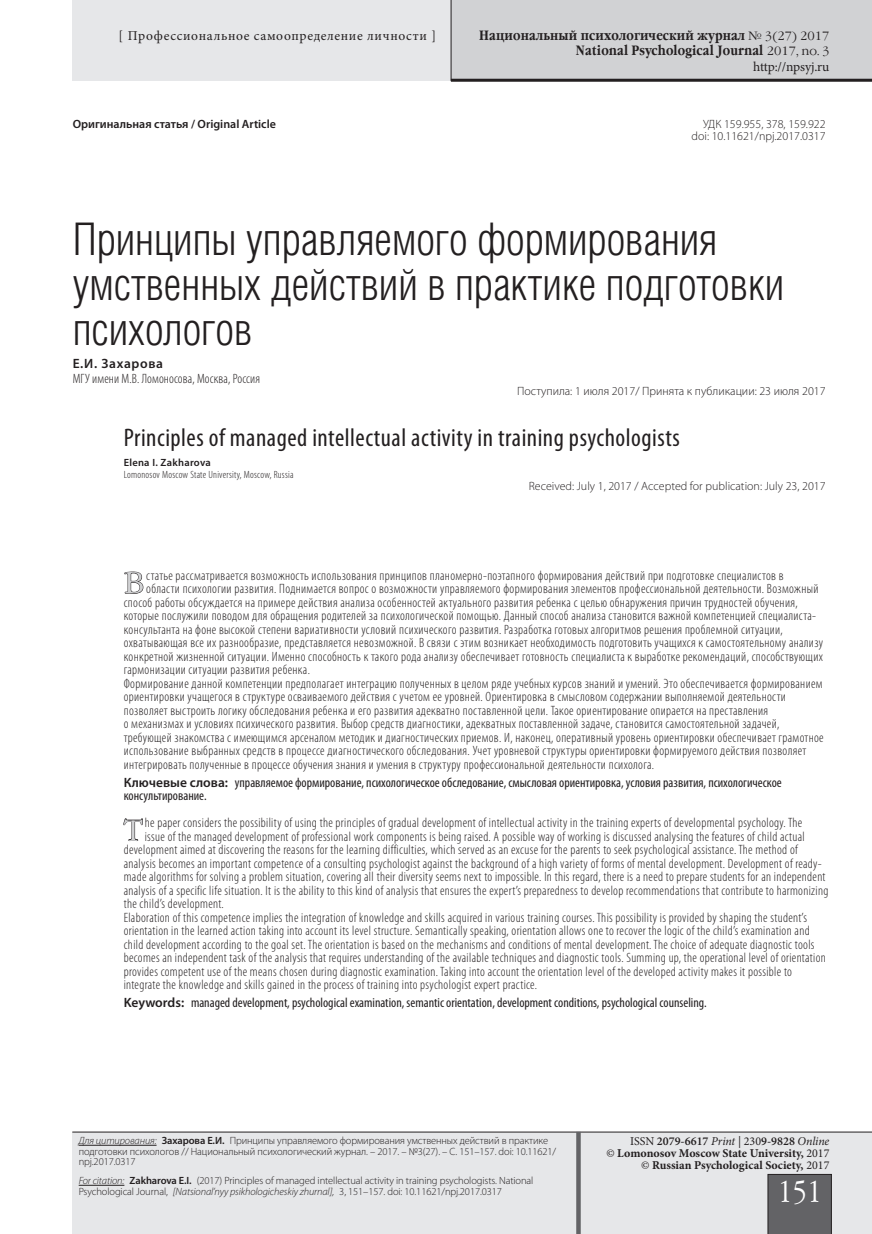
<style>
.page{position:relative;width:872px;height:1234px;background:#fff}
.page>*{position:absolute;margin:0;border:0;box-sizing:border-box;transform-origin:0 0}
.Header___Article{font:45px/45px "Helios Cond Light C";color:#231f20}
.Page_num{font:30px "Garamond Narrow C";color:#fff}
.Resume_MAIN___1st{font:29.1px "Garamond C";color:#d1d2d4}
.Header___Article___E{font:condensed 25.5px "Myriad Pro";letter-spacing:.02em;color:#231f20}
.Resume_MAIN___1st-2{font:300 condensed 13.5px "Myriad Pro";letter-spacing:.025em;color:#231f20}
.Resume_MAIN{font:300 condensed 13.5px/13.5px "Myriad Pro";letter-spacing:.025em;color:#231f20}
.Resume_KEYWORDS{font:condensed 13.5px/13.5px "Myriad Pro";color:#231f20}
.t1{font:700 13.5px/15px "Garamond Narrow C";letter-spacing:.01em;color:#231f20;text-align:right}
.Autor___HEADER{font:300 condensed 13.5px/15px "Myriad Pro";letter-spacing:.01em;color:#231f20}
.t2{font:13.5px "Minion Pro";letter-spacing:.05em;color:#231f20}
.t3{font:13.5px "Minion Pro";letter-spacing:-.015em;color:#231f20}
.Code_prefix{font:300 12px "Myriad Pro";color:#231f20}
.t4{font:700 12px/12px "Minion Pro";color:#231f20;text-align:right}
.Code_prefix-2{font:600 12px "Myriad Pro";color:#231f20}
.t5{font:300 10.5px/10.5px "Myriad Pro";letter-spacing:-.01em;color:#231f20}
.Autor___HEADER___EN{font:300 condensed 10.5px/12px "Myriad Pro";letter-spacing:.025em;color:#231f20}
.s1{font-family:"Garamond C";font-weight:400;font-size:12px}
.s2{font-weight:600;font-stretch:normal}
.s3{font-style:italic}
.s4{font-weight:600}
.s5{font-weight:400}
.s6{font-weight:400;font-style:italic}
</style>
<div class="page">
<div style="left:72px;top:0;width:800px;height:81px;background:#e6e7e9"></div>
<div style="left:451px;top:0;width:421px;height:81px;background:#d1d2d4"></div>
<div style="left:72px;top:1132px;width:800px;height:101px;background:#e6e7e9"></div>
<hr style="left:72px;top:1131px;width:800px;height:1px;background:#231f20">
<div style="left:767px;top:1173px;width:64px;height:60px;background:#636366"></div>
<hr style="left:451px;top:79px;width:421px;height:3px;background:#231f20">
<div style="left:576px;top:1131px;width:5px;height:102px;background:#636366"></div>
<hr style="left:451px;top:0;width:1px;height:81px;background:#231f20">
<hr style="left:79px;top:1144px;width:78px;height:1px;background:#231f20">
<hr style="left:79px;top:1184px;width:45px;height:1px;background:#231f20">
<svg style="left:124px;top:571px;width:20px;height:23px"></svg>
<svg style="left:123px;top:818px;width:20px;height:23px"></svg>
<p class="t2" style="left:119px;top:26px;width:319px">[ Профессиональное самоопределение личности ]</p>
<p class="t1" style="left:479px;top:28px;width:352px">Национальный психологический журнал <span class="s1">№ 3(27) 2017<br></span>National Psychological Journal <span class="s1">2017, no. 3</span></p>
<p class="t3" style="left:753px;top:57px;width:78px">http://npsyj.ru</p>
<p class="Code_prefix-2" style="left:73px;top:116px;width:205px">Оригинальная статья / Original Article</p>
<p class="Code_prefix" style="left:703px;top:117px;width:124px">УДК 159.955, 378, 159.922</p>
<p class="Code_prefix" style="left:691px;top:129px;width:135px">doi: 10.11621/npj.2017.0317</p>
<p class="Header___Article" style="left:73px;top:216px;width:713px">Принципы управляемого формирования умственных действий в практике подготовки психологов</p>
<p class="Autor___HEADER" style="left:73px;top:356px;width:189px"><span class="s2">Е.И. Захарова<br></span>МГУ имени М.В. Ломоносова, Москва, Россия</p>
<p class="Code_prefix" style="left:517px;top:384px;width:310px">Поступила: 1 июля 2017/ Принята к публикации: 23 июля 2017</p>
<p class="Header___Article___E" style="left:124px;top:421px;width:557px">Principles of managed intellectual activity in training psychologists</p>
<p class="Autor___HEADER___EN" style="left:124px;top:456px;width:171px"><span class="s2">Elena I. Zakharova<br></span>Lomonosov Moscow State University, Moscow, Russia</p>
<p class="Code_prefix" style="left:529px;top:479px;width:298px">Received: July 1, 2017 / Accepted for publication: July 23, 2017</p>
<p class="Resume_MAIN___1st" style="left:124px;top:567px;width:22px">В</p>
<p class="Resume_MAIN___1st-2" style="left:146px;top:567px;width:639px">статье рассматривается возможность использования принципов планомерно-поэтапного формирования действий при подготовке специалистов в</p>
<p class="Resume_MAIN___1st-2" style="left:146px;top:580px;width:673px">области психологии развития. Поднимается вопрос о возможности управляемого формирования элементов профессиональной деятельности. Возможный</p>
<p class="Resume_MAIN___1st-2" style="left:124px;top:594px;width:675px">способ работы обсуждается на примере действия анализа особенностей актуального развития ребенка с целью обнаружения причин трудностей обучения,</p>
<p class="Resume_MAIN___1st-2" style="left:124px;top:607px;width:694px">которые послужили поводом для обращения родителей за психологической помощью. Данный способ анализа становится важной компетенцией специалиста-</p>
<p class="Resume_MAIN___1st-2" style="left:124px;top:621px;width:660px">консультанта на фоне высокой степени вариативности условий психического развития. Разработка готовых алгоритмов решения проблемной ситуации,</p>
<p class="Resume_MAIN___1st-2" style="left:124px;top:634px;width:701px">охватывающая все их разнообразие, представляется невозможной. В связи с этим возникает необходимость подготовить учащихся к самостоятельному анализу</p>
<p class="Resume_MAIN___1st-2" style="left:124px;top:648px;width:700px">конкретной жизненной ситуации. Именно способность к такого рода анализу обеспечивает готовность специалиста к выработке рекомендаций, способствующих</p>
<p class="Resume_MAIN___1st-2" style="left:124px;top:661px;width:188px">гармонизации ситуации развития ребенка.</p>
<p class="Resume_MAIN" style="left:124px;top:676px;width:701px">Формирование данной компетенции предполагает интеграцию полученных в целом ряде учебных курсов знаний и умений. Это обеспечивается формированием ориентировки учащегося в структуре осваиваемого действия с учетом ее уровней. Ориентировка в смысловом содержании выполняемой деятельности позволяет выстроить логику обследования ребенка и его развития адекватно поставленной цели. Такое ориентирование опирается на преставления<br>о механизмах и условиях психического развития. Выбор средств диагностики, адекватных поставленной задаче, становится самостоятельной задачей, требующей знакомства с имеющимся арсеналом методик и диагностических приемов. И, наконец, оперативный уровень ориентировки обеспечивает грамотное использование выбранных средств в процессе диагностического обследования. Учет уровневой структуры ориентировки формируемого действия позволяет интегрировать полученные в процессе обучения знания и умения в структуру профессиональной деятельности психолога.</p>
<p class="Resume_KEYWORDS" style="left:124px;top:775px;width:659px"><span class="s2">Ключевые слова:</span> управляемое формирование, психологическое обследование, смысловая ориентировка, условия развития, психологическое консультирование.</p>
<p class="Resume_MAIN___1st" style="left:124px;top:814px;width:20px">T</p>
<p class="Resume_MAIN___1st-2" style="left:145px;top:814px;width:659px">he paper considers the possibility of using the principles of gradual development of intellectual activity in the training experts of developmental psychology. The</p>
<p class="Resume_MAIN___1st-2" style="left:145px;top:827px;width:661px">issue of the managed development of professional work components is being raised. A possible way of working is discussed analysing the features of child actual</p>
<p class="Resume_MAIN___1st-2" style="left:124px;top:841px;width:675px">development aimed at discovering the reasons for the learning difficulties, which served as an excuse for the parents to seek psychological assistance. The method of</p>
<p class="Resume_MAIN___1st-2" style="left:124px;top:854px;width:699px">analysis becomes an important competence of a consulting psychologist against the background of a high variety of forms of mental development. Development of ready-</p>
<p class="Resume_MAIN___1st-2" style="left:124px;top:868px;width:703px">made algorithms for solving a problem situation, covering all their diversity seems next to impossible. In this regard, there is a need to prepare students for an independent</p>
<p class="Resume_MAIN___1st-2" style="left:124px;top:881px;width:706px">analysis of a specific life situation. It is the ability to this kind of analysis that ensures the expert’s preparedness to develop recommendations that contribute to harmonizing</p>
<p class="Resume_MAIN___1st-2" style="left:124px;top:895px;width:102px">the child’s development.</p>
<p class="Resume_MAIN" style="left:124px;top:910px;width:703px">Elaboration of this competence implies the integration of knowledge and skills acquired in various training courses. This possibility is provided by shaping the student’s orientation in the learned action taking into account its level structure. Semantically speaking, orientation allows one to recover the logic of the child’s examination and child development according to the goal set. The orientation is based on the mechanisms and conditions of mental development. The choice of adequate diagnostic tools becomes an independent task of the analysis that requires understanding of the available techniques and diagnostic tools. Summing up, the operational level of orientation provides competent use of the means chosen during diagnostic examination. Taking into account the orientation level of the developed activity makes it possible to integrate the knowledge and skills gained in the process of training into psychologist expert practice.</p>
<p class="Resume_KEYWORDS" style="left:124px;top:995px;width:584px"><span class="s2">Keywords:</span> managed development, psychological examination, semantic orientation, development conditions, psychological counseling.</p>
<p class="t5" style="left:79px;top:1134px;width:479px"><span class="s3">Для цитирования:</span> <span class="s4">Захарова Е.И.</span> Принципы управляемого формирования умственных действий в практике подготовки психологов // Национальный психологический журнал. – 2017. – №3(27). – С. 151–157. doi: 10.11621/ npj.2017.0317</p>
<p class="t5" style="left:79px;top:1174px;width:456px"><span class="s3">For citation:</span> <span class="s4">Zakharova E.I.</span> (2017) Principles of managed intellectual activity in training psychologists. National<br>Psychological Journal, <span class="s3">[Natsional’nyy psikhologicheskiy zhurnal],</span> 3, 151–157. doi: 10.11621/npj.2017.0317</p>
<p class="t4" style="left:606px;top:1134px;width:225px"><span class="s5">ISSN</span> <span class="s4">2079-6617</span> <span class="s6">Print</span> <span class="s5">| 230</span><span class="s4">9-9828</span> <span class="s6">Online<br>©</span> Lomonosov Moscow State University, <span class="s5">2017 ©</span> Russian Psychological Society, <span class="s5">2017</span></p>
<p class="Page_num" style="left:777px;top:1175px;width:45px">151</p>
</div>
